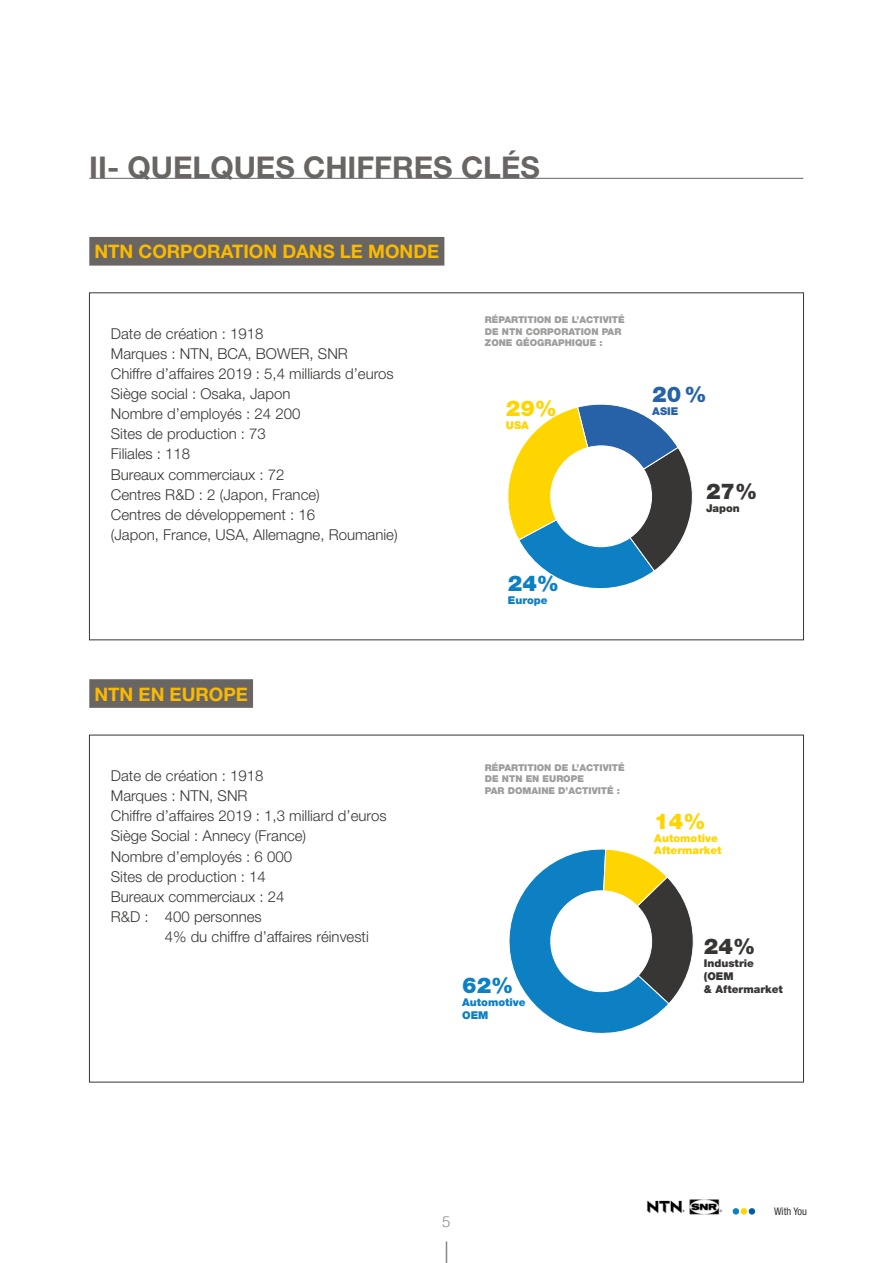
<style>
.page{position:relative;width:893px;height:1263px;background:#fff}
.page>*{position:absolute;margin:0;border:0;box-sizing:border-box;transform-origin:0 0}
.t1{font:700 30px "Helvetica Neue";color:#696563}
.t2{font:900 21.75px "Helvetica Neue LT Std";color:#0d7fc3}
.t3{font:900 21.75px "Helvetica Neue LT Std";color:#383634}
.t4{font:900 21.75px "Helvetica Neue LT Std";color:#ffd500}
.t5{font:900 21.75px "Helvetica Neue LT Std";color:#2762a8}
.t6{font:700 18.6px "Helvetica Neue";color:#fbba00}
.t7{font:300 15px/20.1px "Helvetica Neue";color:#383634}
.t8{font:300 15px "Helvetica";color:#878787}
.t9{font:900 10.8px/12.9px "Helvetica Neue LT Std";color:#383634}
.t10{font:900 10.8px/12.9px "Helvetica Neue LT Std";color:#ffd500}
.t11{font:900 10.8px/12.9px "Helvetica Neue LT Std";color:#0d7fc3}
.t12{font:900 10.8px "Helvetica Neue LT Std";color:#2762a8}
.t13{font:condensed 10.5px "Helvetica Neue";color:#383634}
.t14{font:900 9.45px/11.2px "Helvetica Neue LT Std";color:#9d9d9c}
</style>
<div class="page">
<svg style="left:446px;top:1241px;width:1px;height:22px"></svg>
<svg style="left:733px;top:1208px;width:22px;height:6px"></svg>
<img style="left:647px;top:1199px;width:75px;height:16px">
<div style="left:89px;top:237px;width:355px;height:29px;background:#696563"></div>
<div style="left:89px;top:679px;width:164px;height:29px;background:#696563"></div>
<hr style="left:89px;top:178px;width:714px;height:1px;background:#696563">
<svg style="left:508px;top:404px;width:185px;height:185px"></svg>
<svg style="left:509px;top:849px;width:185px;height:185px"></svg>
<div style="left:449px;top:821px;width:80px;height:55px;background:#fff"></div>
<h1 class="t1" style="left:89px;top:149px;width:452px">II- QUELQUES CHIFFRES CLÉS</h1>
<p class="t6" style="left:94px;top:240px;width:346px">NTN CORPORATION DANS LE MONDE</p>
<p class="t7" style="left:111px;top:323px;width:288px">Date de création : 1918<br>Marques : NTN, BCA, BOWER, SNR<br>Chiffre d’affaires 2019 : 5,4 milliards d’euros<br>Siège social : Osaka, Japon<br>Nombre d’employés : 24 200<br>Sites de production : 73<br>Filiales : 118<br>Bureaux commerciaux : 72<br>Centres R&amp;D : 2 (Japon, France)<br>Centres de développement : 16<br>(Japon, France, USA, Allemagne, Roumanie)</p>
<p class="t14" style="left:485px;top:314px;width:141px">RÉPARTITION DE L’ACTIVITÉ<br>DE NTN CORPORATION PAR<br>ZONE GÉOGRAPHIQUE :</p>
<h2 class="t4" style="left:506px;top:395px;width:53px">29%</h2>
<p class="t10" style="left:506px;top:419px;width:25px">USA</p>
<h2 class="t2" style="left:508px;top:571px;width:53px">24%</h2>
<p class="t11" style="left:508px;top:594px;width:41px">Europe</p>
<h2 class="t5" style="left:652px;top:381px;width:56px">20%</h2>
<p class="t12" style="left:652px;top:405px;width:28px">ASIE</p>
<h2 class="t3" style="left:706px;top:478px;width:53px">27%</h2>
<p class="t9" style="left:706px;top:501px;width:35px">Japon</p>
<p class="t6" style="left:94px;top:682px;width:155px">NTN EN EUROPE</p>
<p class="t7" style="left:111px;top:765px;width:277px">Date de création : 1918<br>Marques : NTN, SNR<br>Chiffre d’affaires 2019 : 1,3 milliard d’euros<br>Siège Social : Annecy (France)<br>Nombre d’employés : 6 000<br>Sites de production : 14<br>Bureaux commerciaux : 24<br>R&amp;D : 400 personnes</p>
<p class="t7" style="left:165px;top:926px;width:205px">4% du chiffre d’affaires réinvesti</p>
<p class="t14" style="left:485px;top:762px;width:141px">RÉPARTITION DE L’ACTIVITÉ<br>DE NTN EN EUROPE<br>PAR DOMAINE D’ACTIVITÉ :</p>
<h2 class="t4" style="left:654px;top:808px;width:53px">14%</h2>
<p class="t10" style="left:654px;top:831px;width:69px">Automotive<br>Aftermarket</p>
<h2 class="t2" style="left:462px;top:972px;width:53px">62%</h2>
<p class="t11" style="left:462px;top:995px;width:65px">Automotive<br>OEM</p>
<h2 class="t3" style="left:704px;top:933px;width:53px">24%</h2>
<p class="t9" style="left:704px;top:957px;width:80px">Industrie (OEM<br>&amp; Aftermarket</p>
<p class="t8" style="left:442px;top:1208px;width:10px">5</p>
<p class="t13" style="left:774px;top:1205px;width:35px">With You</p>
</div>
